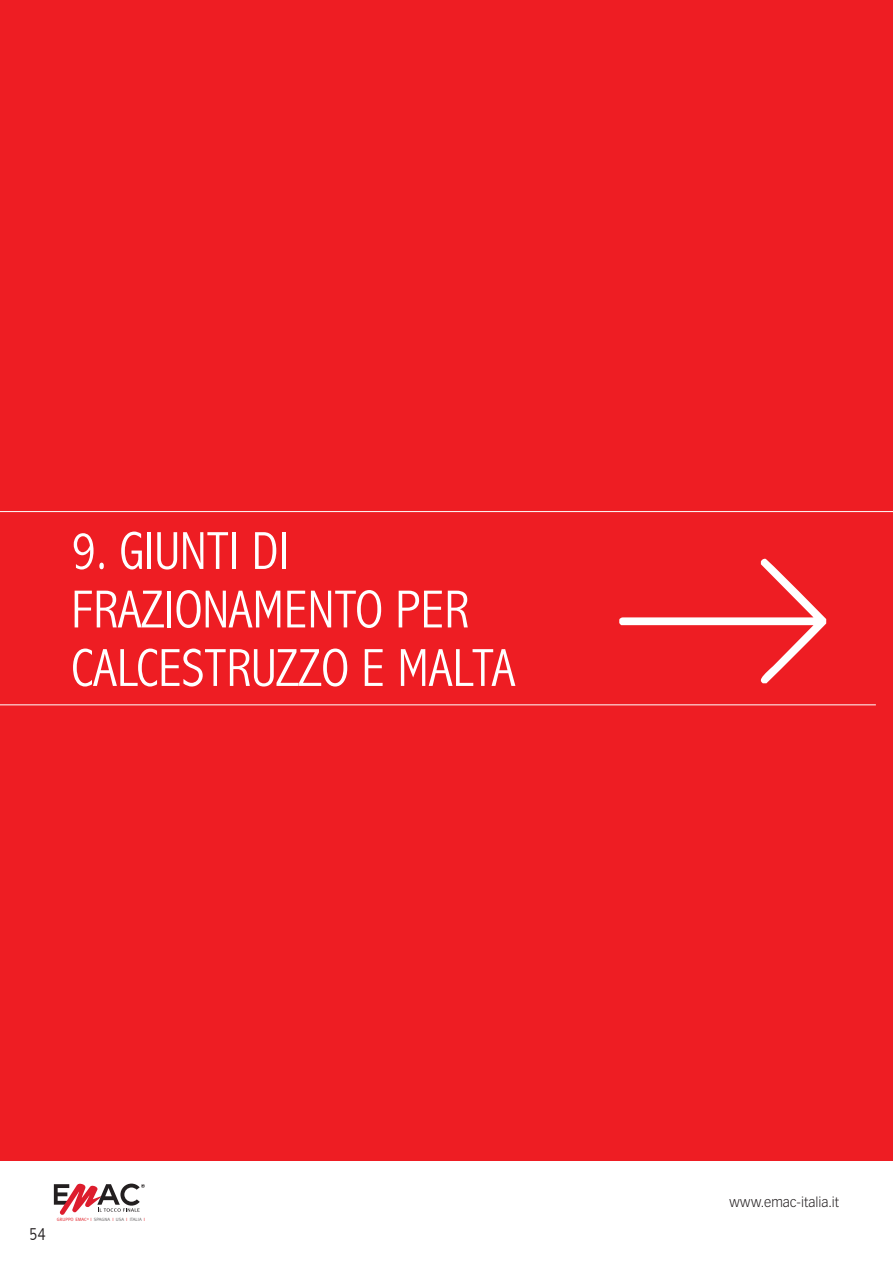
<style>
.page{position:relative;width:893px;height:1263px;background:#fff}
.page>*{position:absolute;margin:0;border:0;box-sizing:border-box;transform-origin:0 0}
.t1{font:300 condensed 54px/58.5px "Abadi";color:#fff}
.t2{font:300 condensed 18px "Abadi";color:#231f20}
.t3{font:300 13.5px "Vectora LT Std";color:#231f20}
.t4{font:4.65px "Meta Pro";color:rgb(35 31 32/.7)}
.s1{color:#e11e26}
</style>
<div class="page">
<svg style="left:54px;top:1183px;width:91px;height:32px"></svg>
<div style="left:0;top:0;width:893px;height:1160px;background:#ee1d23"></div>
<svg style="left:619px;top:559px;width:207px;height:124px"></svg>
<hr style="left:0;top:511px;width:893px;height:1px;background:#fff">
<hr style="left:0;top:704px;width:876px;height:1px;background:#fff">
<p class="t1" style="left:71px;top:522px;width:446px">9. GIUNTI DI<br>FRAZIONAMENTO PER<br>CALCESTRUZZO E MALTA</p>
<p class="t2" style="left:29px;top:1224px;width:18px">54</p>
<p class="t4" style="left:57px;top:1217px;width:90px"><span class="s1">GRUPPO EMAC</span><sup>®</sup> <span class="s1">I</span> SPAGNA <span class="s1">I</span> USA <span class="s1">I</span> ITALIA <span class="s1">I</span></p>
<p class="t3" style="left:729px;top:1195px;width:111px">www.emac-italia.it</p>
</div>
